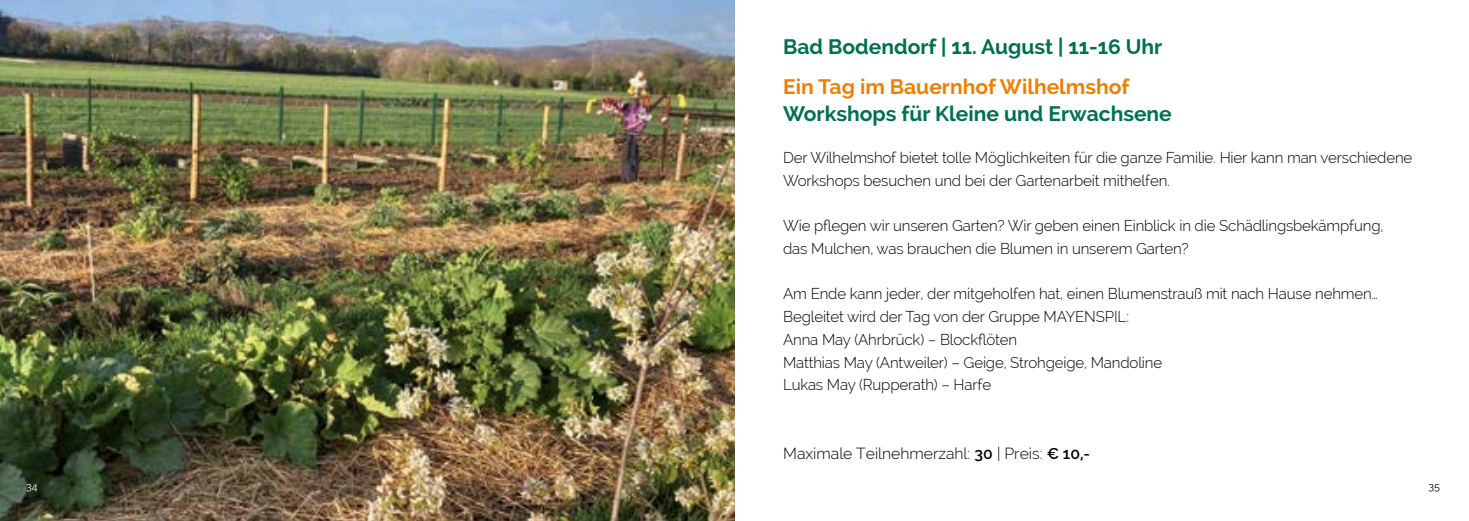
<style>
.page{position:relative;width:1469px;height:521px;background:#fff}
.page>*{position:absolute;margin:0;border:0;box-sizing:border-box;transform-origin:0 0}
.t1{font:700 21px "Raleway";color:#00704e}
.t2{font:700 21px "Raleway";color:#f07f00}
.t3{font:300 15.75px "Raleway";color:#000}
.t4{font:300 15.4px/22.8px "Raleway";letter-spacing:-.01em;color:#000}
.t5{font:10.5px "Raleway";color:#fff}
.t6{font:10.5px "Raleway";color:#000}
.s1{font-weight:600}
</style>
<div class="page">
<img style="left:0;top:0;width:734px;height:521px">
<h1 class="t1" style="left:783px;top:34px;width:380px">Bad Bodendorf | 11. August | 11-16 Uhr</h1>
<h1 class="t2" style="left:783px;top:75px;width:348px">Ein Tag im Bauernhof Wilhelmshof</h1>
<h1 class="t1" style="left:783px;top:102px;width:390px">Workshops für Kleine und Erwachsene</h1>
<p class="t4" style="left:783px;top:146px;width:630px">Der Wilhelmshof bietet tolle Möglichkeiten für die ganze Familie. Hier kann man verschiedene<br>Workshops besuchen und bei der Gartenarbeit mithelfen.</p>
<p class="t4" style="left:783px;top:214px;width:602px">Wie pflegen wir unseren Garten? Wir geben einen Einblick in die Schädlingsbekämpfung, das Mulchen, was brauchen die Blumen in unserem Garten?</p>
<p class="t4" style="left:783px;top:282px;width:596px">Am Ende kann jeder, der mitgeholfen hat, einen Blumenstrauß mit nach Hause nehmen… Begleitet wird der Tag von der Gruppe MAYENSPIL:<br>Anna May (Ahrbrück) – Blockflöten<br>Matthias May (Antweiler) – Geige, Strohgeige, Mandoline<br>Lukas May (Rupperath) – Harfe</p>
<p class="t3" style="left:783px;top:444px;width:308px">Maximale Teilnehmerzahl: <span class="s1">30</span> | Preis: <span class="s1">€ 10,-</span></p>
<p class="t5" style="left:26px;top:480px;width:13px">34</p>
<p class="t6" style="left:1428px;top:480px;width:13px">35</p>
</div>
